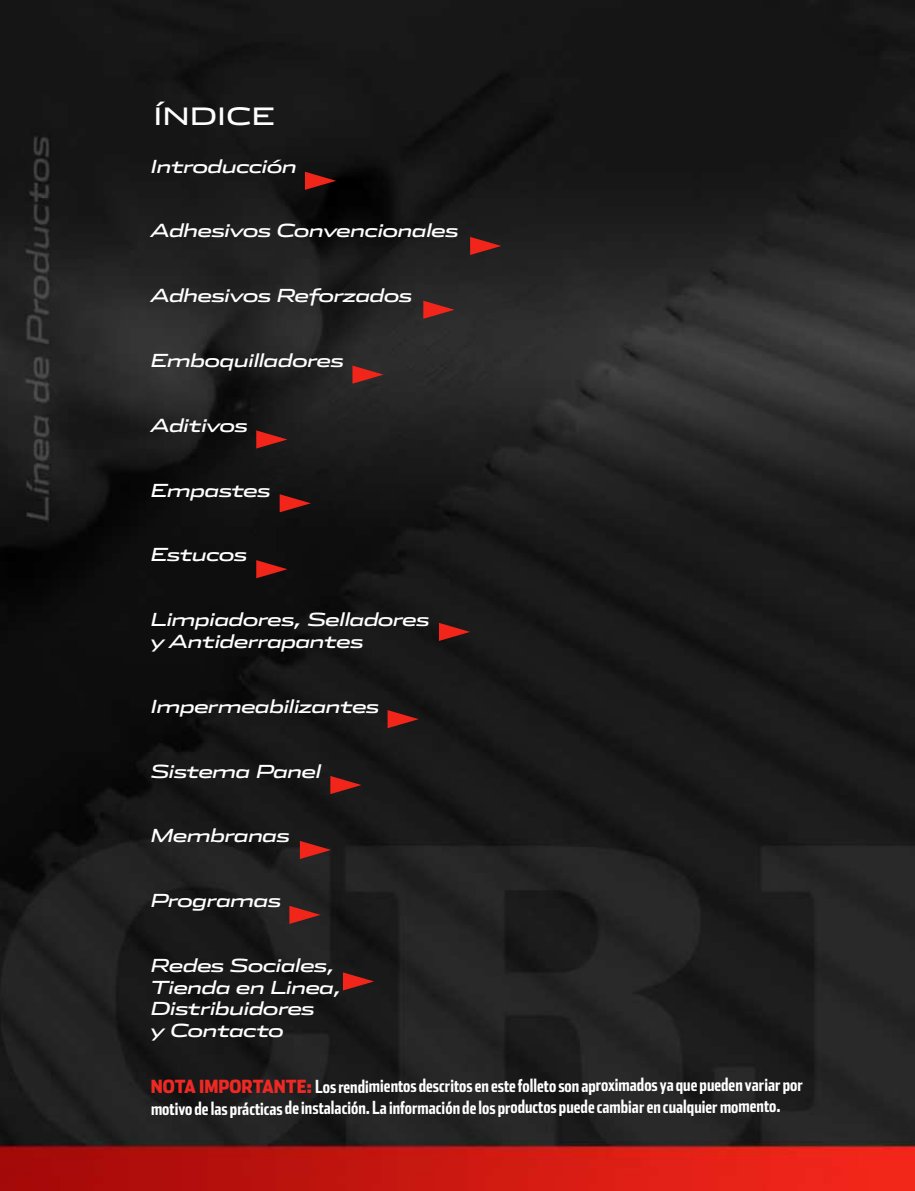
<style>
.page{position:relative;width:915px;height:1191px;background:#fff}
.page>*{position:absolute;margin:0;border:0;box-sizing:border-box;transform-origin:0 0}
.t1{font:24px "Stainless Ext";color:#fff}
.t2{font:italic 18px/21.6px "Stainless Ext";letter-spacing:-.05em;color:#fff}
.t3{font:700 18px/22px "Stainless Comp";letter-spacing:-.005em;color:#fff}
.s1{font-family:"Stainless Cond";font-weight:900;color:#ee2924}
</style>
<div class="page">
<img style="left:0;top:0;width:914px;height:1191px">
<svg style="left:470px;top:237px;width:31px;height:18px"></svg>
<svg style="left:423px;top:301px;width:31px;height:18px"></svg>
<svg style="left:352px;top:365px;width:31px;height:19px"></svg>
<svg style="left:256px;top:430px;width:31px;height:18px"></svg>
<svg style="left:279px;top:494px;width:32px;height:18px"></svg>
<svg style="left:256px;top:560px;width:31px;height:18px"></svg>
<svg style="left:439px;top:623px;width:31px;height:18px"></svg>
<svg style="left:387px;top:710px;width:31px;height:18px"></svg>
<svg style="left:330px;top:776px;width:31px;height:18px"></svg>
<svg style="left:300px;top:841px;width:31px;height:18px"></svg>
<svg style="left:289px;top:905px;width:31px;height:19px"></svg>
<svg style="left:343px;top:972px;width:31px;height:18px"></svg>
<svg style="left:305px;top:172px;width:31px;height:18px"></svg>
<h1 class="t1" style="left:153px;top:102px;width:123px">ÍNDICE</h1>
<p class="t2" style="left:151px;top:157px;width:148px">Introducción</p>
<p class="t2" style="left:151px;top:221px;width:309px">Adhesivos Convencionales</p>
<p class="t2" style="left:151px;top:286px;width:263px">Adhesivos Reforzados</p>
<p class="t2" style="left:151px;top:351px;width:195px">Emboquilladores</p>
<p class="t2" style="left:151px;top:416px;width:99px">Aditivos</p>
<p class="t2" style="left:151px;top:481px;width:122px">Empastes</p>
<p class="t2" style="left:151px;top:545px;width:98px">Estucos</p>
<p class="t2" style="left:151px;top:610px;width:281px">Limpiadores, Selladores y Antiderrapantes</p>
<p class="t2" style="left:151px;top:697px;width:230px">Impermeabilizantes</p>
<p class="t2" style="left:151px;top:761px;width:172px">Sistema Panel</p>
<p class="t2" style="left:151px;top:826px;width:141px">Membranas</p>
<p class="t2" style="left:151px;top:891px;width:132px">Programas</p>
<p class="t2" style="left:151px;top:956px;width:193px">Redes Sociales,<br>Tienda en Linea,<br>Distribuidores<br>y Contacto</p>
<p class="t3" style="left:151px;top:1075px;width:653px"><span class="s1">NOTA IMPORTANTE:</span> Los rendimientos descritos en este folleto son aproximados ya que pueden variar por motivo de las prácticas de instalación. La información de los productos puede cambiar en cualquier momento.</p>
</div>
